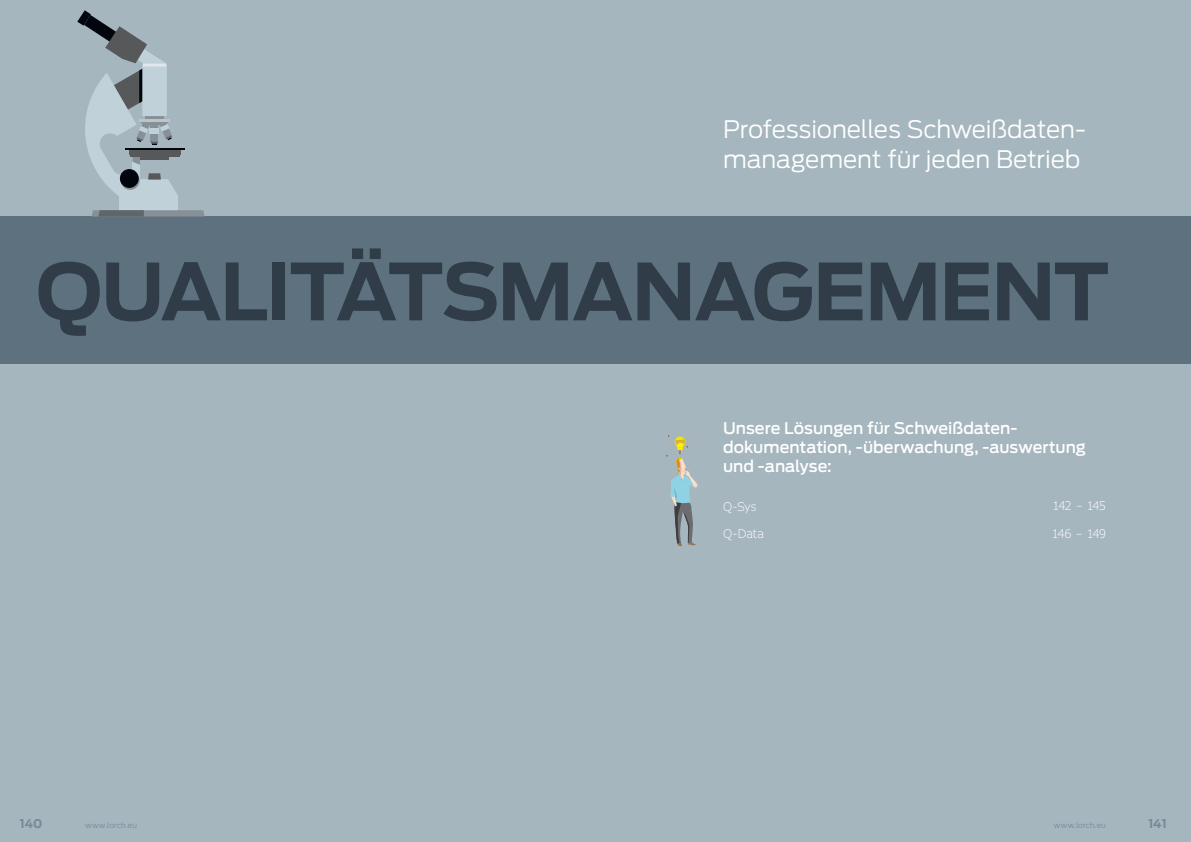
<style>
.page{position:relative;width:1191px;height:842px;background:#a6b6bf}
.page>*{position:absolute;margin:0;border:0;box-sizing:border-box;transform-origin:0 0}
.t1{font:700 78px "Antenna";letter-spacing:-.025em;color:#303c48}
.t2{font:300 24px/30px "Antenna";letter-spacing:-.005em;color:#fff}
.t3{font:500 16px/19px "Antenna";color:#fff}
.t4{font:300 12px "Verdana Pro";letter-spacing:-.025em;color:#fff}
.t5{font:700 12px "Antenna";letter-spacing:-.005em;color:#748a98}
.t6{font:300 7.5px "Antenna";letter-spacing:.015em;color:#748a98}
</style>
<div class="page">
<div style="left:0;top:217px;width:1191px;height:147px;background:#5d727e"></div>
<svg style="left:666px;top:435px;width:33px;height:111px"></svg>
<svg style="left:77px;top:10px;width:127px;height:206px"></svg>
<div style="left:128px;top:150px;width:52px;height:5px;background:#57585a"></div>
<hr style="left:125px;top:148px;width:59px;height:2px;background:#01060e">
<hr style="left:130px;top:154px;width:49px;height:3px;background:#57585a">
<hr style="left:140px;top:157px;width:29px;height:2px;background:#57585a">
<div style="left:120px;top:169px;width:19px;height:19px;background:#01060e;border-radius:50%"></div>
<h2 class="t2" style="left:723px;top:114px;width:364px">Professionelles Schweißdaten&shy;management für jeden Betrieb</h2>
<h1 class="t1" style="left:36px;top:234px;width:1074px">QUALITÄTSMANAGEMENT</h1>
<p class="t3" style="left:723px;top:418px;width:364px">Unsere Lösungen für Schweißdaten&shy;dokumentation, -überwachung, -auswertung und -analyse:</p>
<p class="t4" style="left:723px;top:499px;width:35px">Q-Sys</p>
<p class="t4" style="left:723px;top:526px;width:43px">Q-Data</p>
<p class="t4" style="left:1053px;top:498px;width:54px">142 – 145</p>
<p class="t4" style="left:1052px;top:526px;width:55px">146 – 149</p>
<p class="t5" style="left:20px;top:815px;width:24px">140</p>
<p class="t6" style="left:85px;top:820px;width:54px">www.lorch.eu</p>
<p class="t6" style="left:1053px;top:820px;width:54px">www.lorch.eu</p>
<p class="t5" style="left:1148px;top:815px;width:20px">141</p>
</div>
